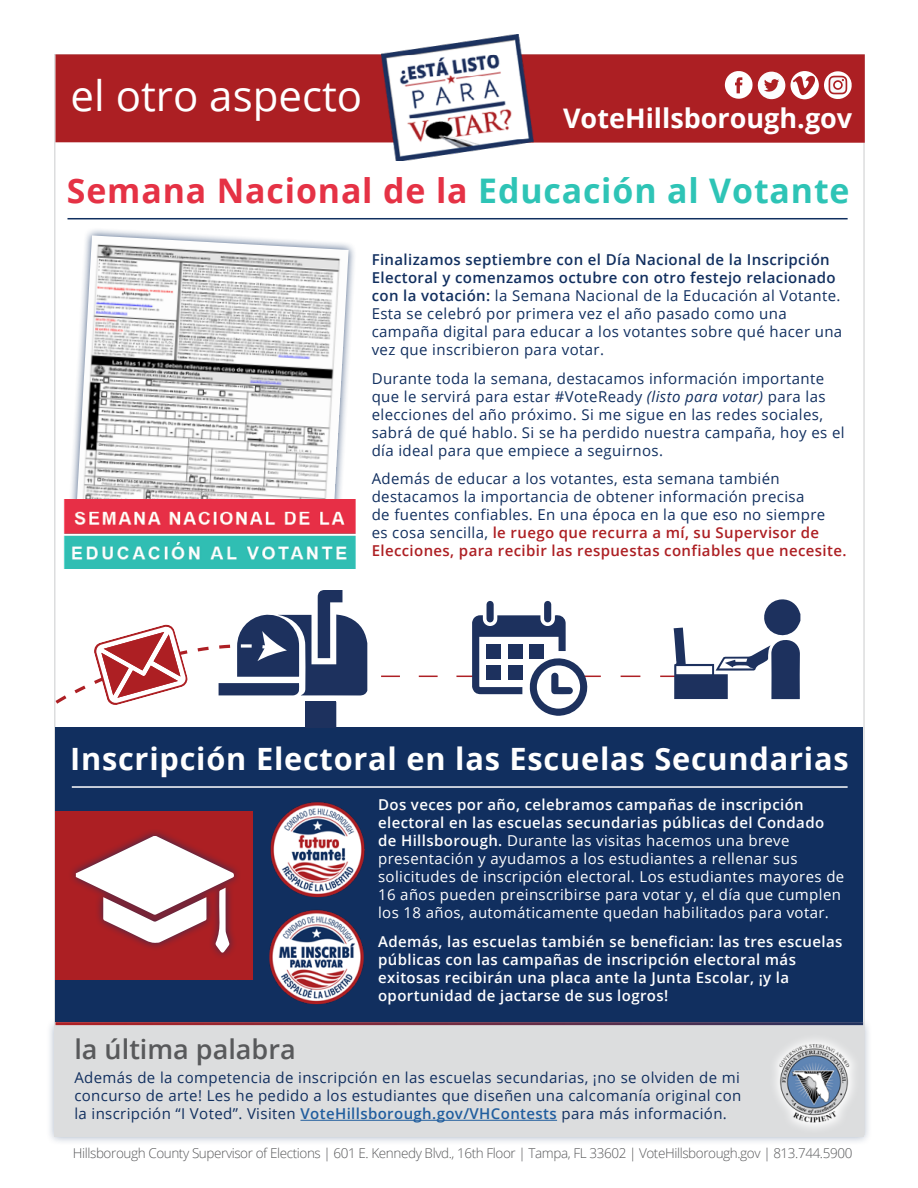
<style>
.page{position:relative;width:918px;height:1188px;background:#fff}
.page>*{position:absolute;margin:0;border:0;box-sizing:border-box;transform-origin:0 0}
.t1{font:42px "Open Sans";color:#fff}
.t2{font:700 33.9px "Open Sans";letter-spacing:.025em;color:#e53245}
.t3{font:700 30.75px "Open Sans";letter-spacing:.025em;color:#fff}
.t4{font:700 27px "Open Sans";color:#fff}
.t5{font:600 27px "Open Sans";color:#58595b}
.t6{font:15px/18px "Open Sans";letter-spacing:.025em;color:#112f5f}
.t7{font:15px/18px "Open Sans";letter-spacing:.025em;color:#fff}
.t8{font:600 15px/18px "Open Sans";letter-spacing:.025em;color:#fff}
.t9{font:300 13.5px "Open Sans";letter-spacing:-.03em;color:#58595b}
.s1{color:#2ec4b6}
.s2{font-weight:600}
.s3{font-style:italic}
.s4{font-weight:600;color:#ad1f23}
.s5{font-weight:600;color:#215e9e}
</style>
<div class="page">
<div style="left:45px;top:1017px;width:827px;height:129px;background:#102f5f;opacity:.35"></div>
<div style="left:54px;top:1025px;width:809px;height:112px;background:#dcddde"></div>
<img style="left:776px;top:1042px;width:78px;height:82px">
<hr style="left:54px;top:1022px;width:809px;height:3px;background:#fff">
<div style="left:56px;top:54px;width:809px;height:89px;background:#ac1f23"></div>
<svg style="left:725px;top:71px;width:60px;height:28px"></svg>
<svg style="left:791px;top:71px;width:61px;height:28px"></svg>
<img style="left:382px;top:35px;width:152px;height:126px">
<hr style="left:300px;top:1120px;width:257px;height:1px;background:#215e9e">
<div style="left:56px;top:728px;width:807px;height:294px;background:#112f5f"></div>
<div style="left:67px;top:227px;width:290px;height:339px;background:#102f5f;opacity:.75"></div>
<img style="left:74px;top:235px;width:275px;height:264px">
<div style="left:56px;top:811px;width:197px;height:169px;background:#ac1f23"></div>
<hr style="left:68px;top:218px;width:780px;height:1px;background:#102f5f">
<img style="left:63px;top:499px;width:293px;height:69px">
<hr style="left:72px;top:786px;width:776px;height:2px;background:#fff">
<svg style="left:76px;top:837px;width:158px;height:116px"></svg>
<img style="left:269px;top:910px;width:95px;height:95px">
<img style="left:270px;top:802px;width:95px;height:96px">
<svg style="left:56px;top:590px;width:744px;height:138px"></svg>
<div style="left:305px;top:701px;width:31px;height:27px;background:#1d315e"></div>
<h1 class="t1" style="left:71px;top:67px;width:293px">el otro aspecto</h1>
<h3 class="t4" style="left:563px;top:99px;width:291px">VoteHillsborough.gov</h3>
<h2 class="t2" style="left:67px;top:166px;width:784px">Semana Nacional de la <span class="s1">Educación al Votante</span></h2>
<p class="t6" style="left:372px;top:250px;width:472px"><span class="s2">Finalizamos septiembre con el Día Nacional de la Inscripción Electoral y comenzamos octubre con otro festejo relacionado con la votación:</span> la Semana Nacional de la Educación al Votante.<br>Esta se celebró por primera vez el año pasado como una campaña digital para educar a los votantes sobre qué hacer una vez que inscribieron para votar.</p>
<p class="t6" style="left:372px;top:369px;width:474px">Durante toda la semana, destacamos información importante que le servirá para estar #VoteReady <span class="s3">(listo para votar)</span> para las elecciones del año próximo. Si me sigue en las redes sociales, sabrá de qué hablo. Si se ha perdido nuestra campaña, hoy es el día ideal para que empiece a seguirnos.</p>
<p class="t6" style="left:372px;top:470px;width:476px">Además de educar a los votantes, esta semana también destacamos la importancia de obtener información precisa<br>de fuentes confiables. En una época en la que eso no siempre<br>es cosa sencilla, <span class="s4">le ruego que recurra a mí, su Supervisor de Elecciones, para recibir las respuestas confiables que necesite.</span></p>
<h3 class="t3" style="left:70px;top:737px;width:780px">Inscripción Electoral en las Escuelas Secundarias</h3>
<h3 class="t5" style="left:74px;top:1031px;width:223px">la última palabra</h3>
<p class="t7" style="left:378px;top:795px;width:468px"><span class="s2">Dos veces por año, celebramos campañas de inscripción electoral en las escuelas secundarias públicas del Condado de Hillsborough.</span> Durante las visitas hacemos una breve presentación y ayudamos a los estudiantes a rellenar sus solicitudes de inscripción electoral. Los estudiantes mayores de 16 años pueden preinscribirse para votar y, el día que cumplen los 18 años, automáticamente quedan habilitados para votar.</p>
<p class="t8" style="left:378px;top:932px;width:466px">Además, las escuelas también se benefician: las tres escuelas públicas con las campañas de inscripción electoral más exitosas recibirán una placa ante la Junta Escolar, ¡y la oportunidad de jactarse de sus logros!</p>
<p class="t6" style="left:74px;top:1068px;width:668px;text-align:justify">Además de la competencia de inscripción en las escuelas secundarias, ¡no se olviden de mi concurso de arte! Les he pedido a los estudiantes que diseñen una calcomanía original con la inscripción “I Voted”. Visiten <span class="s5">VoteHillsborough.gov/VHContests</span> para más información.</p>
<p class="t9" style="left:73px;top:1144px;width:781px">Hillsborough County Supervisor of Elections | 601 E. Kennedy Blvd., 16th Floor | Tampa, FL 33602 | VoteHillsborough.gov | 813.744.5900</p>
</div>
